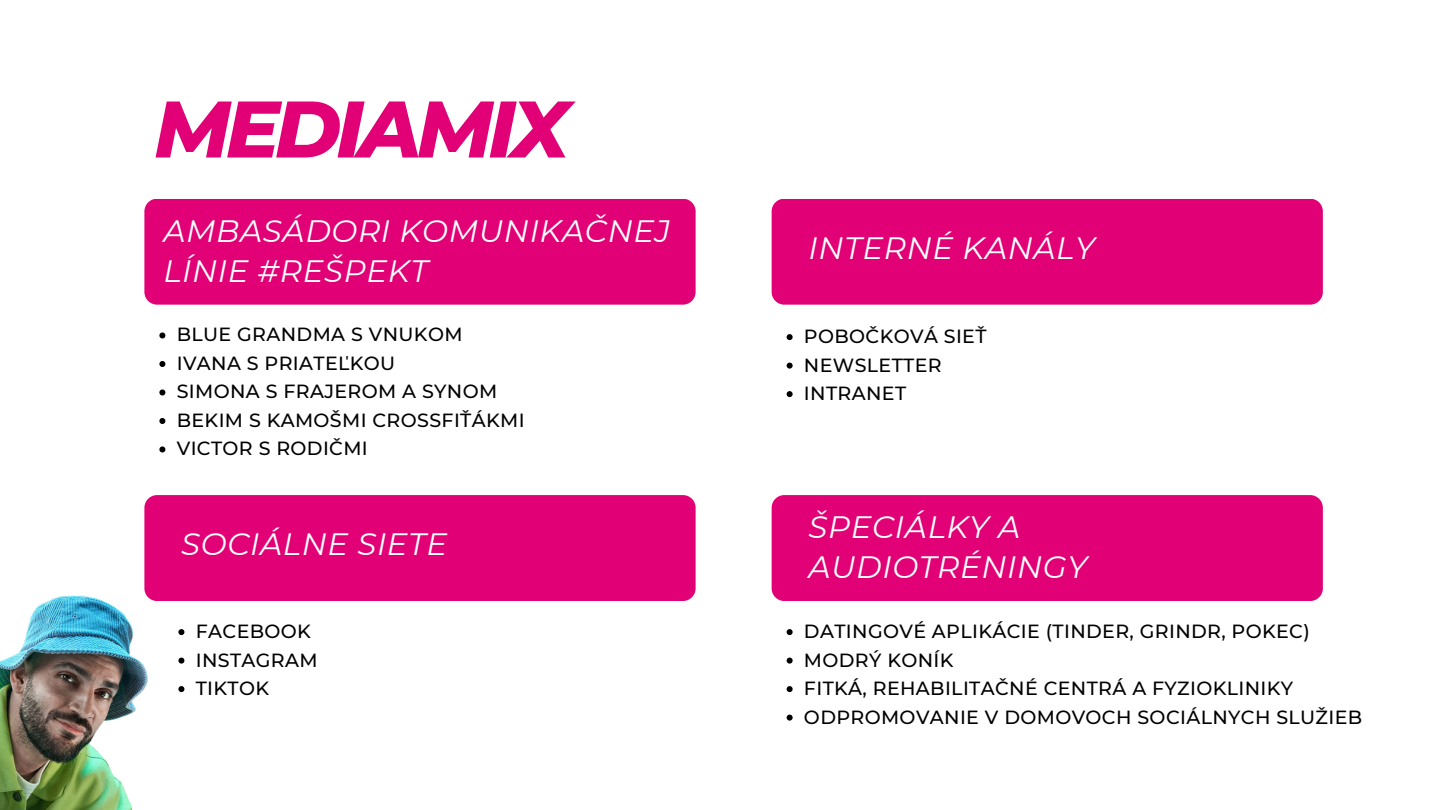
<style>
.page{position:relative;width:1440px;height:810px;background:#fff}
.page>*{position:absolute;margin:0;border:0;box-sizing:border-box;transform-origin:0 0}
.t1{font:italic 800 80px "Montserrat";letter-spacing:-.06em;color:#e10075}
.t2{font:italic 30.9px/39.8px "Montserrat";letter-spacing:.02em;color:#fff}
.t3{font:500 19px/28.5px "Montserrat";letter-spacing:.02em;color:#000}
</style>
<div class="page">
<div style="left:144px;top:199px;width:552px;height:106px;background:#e10075;border-radius:13px"></div>
<div style="left:772px;top:199px;width:551px;height:106px;background:#e10075;border-radius:13px"></div>
<div style="left:144px;top:495px;width:552px;height:106px;background:#e10075;border-radius:13px"></div>
<div style="left:772px;top:495px;width:551px;height:106px;background:#e10075;border-radius:13px"></div>
<svg style="left:159px;top:332px;width:6px;height:6px"></svg>
<svg style="left:159px;top:361px;width:6px;height:6px"></svg>
<svg style="left:159px;top:389px;width:6px;height:6px"></svg>
<svg style="left:159px;top:418px;width:6px;height:6px"></svg>
<svg style="left:159px;top:446px;width:6px;height:6px"></svg>
<svg style="left:178px;top:629px;width:6px;height:6px"></svg>
<svg style="left:178px;top:658px;width:6px;height:6px"></svg>
<svg style="left:178px;top:686px;width:6px;height:6px"></svg>
<svg style="left:787px;top:629px;width:6px;height:6px"></svg>
<svg style="left:787px;top:658px;width:6px;height:6px"></svg>
<svg style="left:787px;top:686px;width:6px;height:6px"></svg>
<svg style="left:787px;top:715px;width:6px;height:6px"></svg>
<svg style="left:787px;top:334px;width:6px;height:6px"></svg>
<svg style="left:787px;top:363px;width:6px;height:6px"></svg>
<svg style="left:787px;top:391px;width:6px;height:6px"></svg>
<img style="left:0;top:595px;width:156px;height:215px">
<h1 class="t1" style="left:154px;top:80px;width:417px">MEDIAMIX</h1>
<h2 class="t2" style="left:163px;top:211px;width:508px">AMBASÁDORI KOMUNIKAČNEJ<br>LÍNIE #REŠPEKT</h2>
<p class="t3" style="left:177px;top:320px;width:349px">BLUE GRANDMA S VNUKOM<br>IVANA S PRIATEĽKOU<br>SIMONA S FRAJEROM A SYNOM<br>BEKIM S KAMOŠMI CROSSFIŤÁKMI<br>VICTOR S RODIČMI</p>
<h2 class="t2" style="left:181px;top:524px;width:268px">SOCIÁLNE SIETE</h2>
<h2 class="t2" style="left:808px;top:228px;width:288px">INTERNÉ KANÁLY</h2>
<p class="t3" style="left:804px;top:322px;width:184px">POBOČKOVÁ SIEŤ<br>NEWSLETTER<br>INTRANET</p>
<h2 class="t2" style="left:808px;top:507px;width:280px">ŠPECIÁLKY A<br>AUDIOTRÉNINGY</h2>
<p class="t3" style="left:196px;top:617px;width:123px">FACEBOOK<br>INSTAGRAM<br>TIKTOK</p>
<p class="t3" style="left:804px;top:617px;width:560px">DATINGOVÉ APLIKÁCIE (TINDER, GRINDR, POKEC)<br>MODRÝ KONÍK<br>FITKÁ, REHABILITAČNÉ CENTRÁ A FYZIOKLINIKY ODPROMOVANIE V DOMOVOCH SOCIÁLNYCH SLUŽIEB</p>
</div>
